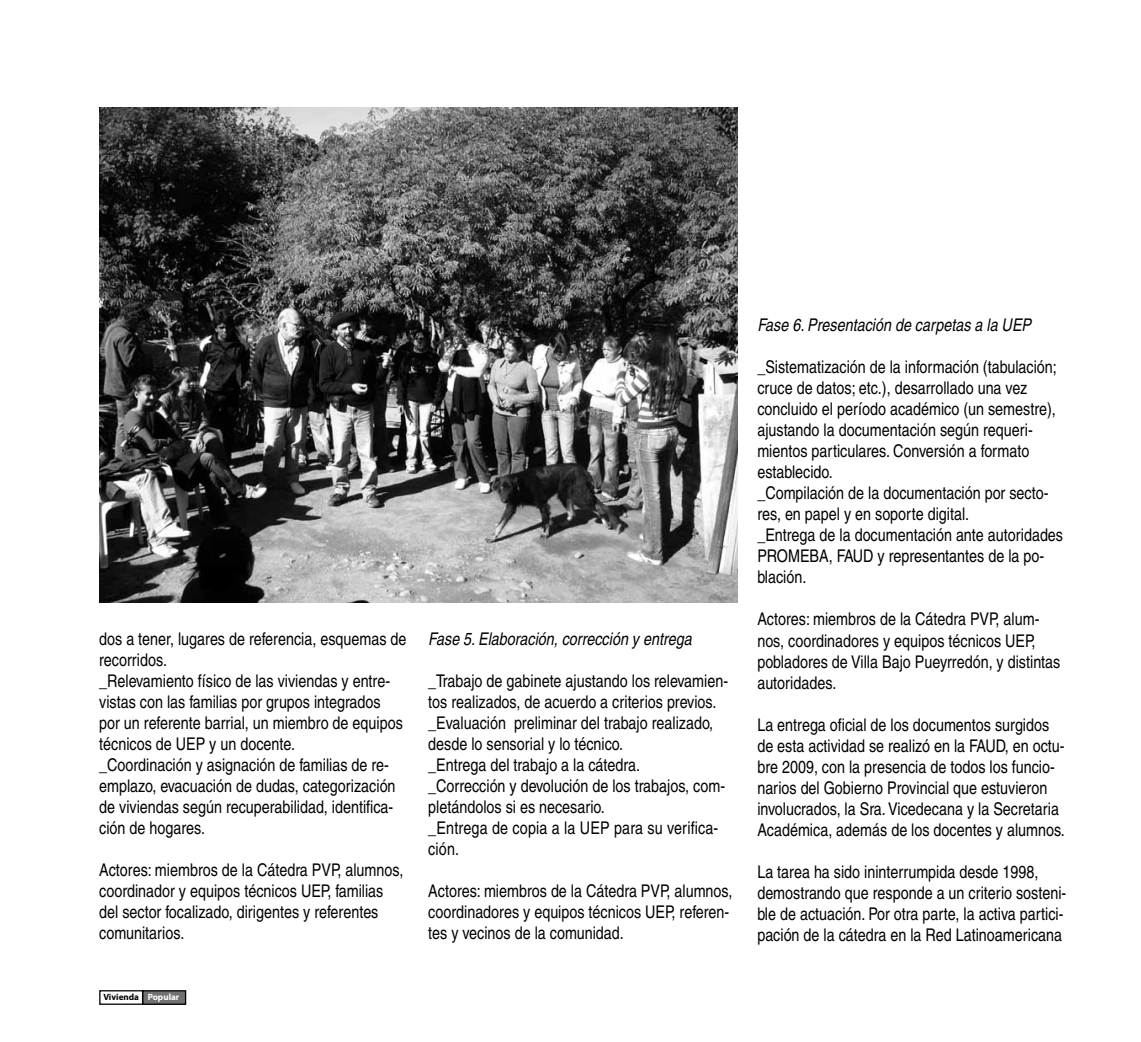
<style>
.page{position:relative;width:1141px;height:1042px;background:#fff}
.page>*{position:absolute;margin:0;border:0;box-sizing:border-box;transform-origin:0 0}
.t1{font:condensed 17.5px/21px "Helvetica";color:#000}
.t2{font:italic condensed 17.5px "Helvetica";color:#000}
.t3{font:700 9.1px "Myriad Pro";color:#000}
.s1{color:#fff}
</style>
<div class="page">
<div style="left:99px;top:990px;width:44px;height:15px;border:1px solid #000"></div>
<div style="left:143px;top:991px;width:43px;height:13px;background:#707172"></div>
<div style="left:142px;top:990px;width:44px;height:15px;border:1px solid #000"></div>
<img style="left:99px;top:108px;width:638px;height:494px">
<p class="t1" style="left:99px;top:628px;width:309px">dos a tener, lugares de referencia, esquemas de recorridos.<br>_Relevamiento físico de las viviendas y entre&shy;vistas con las familias por grupos integrados<br>por un referente barrial, un miembro de equipos técnicos de UEP y un docente.<br>_Coordinación y asignación de familias de re&shy;emplazo, evacuación de dudas, categorización de viviendas según recuperabilidad, identifica&shy;ción de hogares.</p>
<p class="t1" style="left:99px;top:859px;width:306px">Actores: miembros de la Cátedra PVP, alumnos, coordinador y equipos técnicos UEP, familias del sector focalizado, dirigentes y referentes comunitarios.</p>
<p class="t3" style="left:103px;top:991px;width:77px">Vivienda <span class="s1">Popular</span></p>
<p class="t2" style="left:428px;top:628px;width:265px">Fase 5. Elaboración, corrección y entrega</p>
<p class="t1" style="left:428px;top:670px;width:301px">_Trabajo de gabinete ajustando los relevamien&shy;tos realizados, de acuerdo a criterios previos. _Evaluación preliminar del trabajo realizado, desde lo sensorial y lo técnico.<br>_Entrega del trabajo a la cátedra.<br>_Corrección y devolución de los trabajos, com&shy;pletándolos si es necesario.<br>_Entrega de copia a la UEP para su verifica&shy;ción.</p>
<p class="t1" style="left:428px;top:880px;width:306px">Actores: miembros de la Cátedra PVP, alumnos, coordinadores y equipos técnicos UEP, referen&shy;tes y vecinos de la comunidad.</p>
<p class="t2" style="left:757px;top:315px;width:275px">Fase 6. Presentación de carpetas a la UEP</p>
<p class="t1" style="left:757px;top:357px;width:307px">_Sistematización de la información (tabulación; cruce de datos; etc.), desarrollado una vez concluido el período académico (un semestre), ajustando la documentación según requeri&shy;mientos particulares. Conversión a formato establecido.<br>_Compilación de la documentación por secto&shy;res, en papel y en soporte digital.<br>_Entrega de la documentación ante autoridades PROMEBA, FAUD y representantes de la po&shy;blación.</p>
<p class="t1" style="left:757px;top:609px;width:305px">Actores: miembros de la Cátedra PVP, alum&shy;nos, coordinadores y equipos técnicos UEP, pobladores de Villa Bajo Pueyrredón, y distintas autoridades.</p>
<p class="t1" style="left:757px;top:714px;width:309px">La entrega oficial de los documentos surgidos de esta actividad se realizó en la FAUD, en octu&shy;bre 2009, con la presencia de todos los funcio&shy;narios del Gobierno Provincial que estuvieron involucrados, la Sra. Vicedecana y la Secretaria Académica, además de los docentes y alumnos.</p>
<p class="t1" style="left:757px;top:861px;width:311px">La tarea ha sido ininterrumpida desde 1998, demostrando que responde a un criterio sosteni&shy;ble de actuación. Por otra parte, la activa partici&shy;pación de la cátedra en la Red Latinoamericana</p>
</div>
